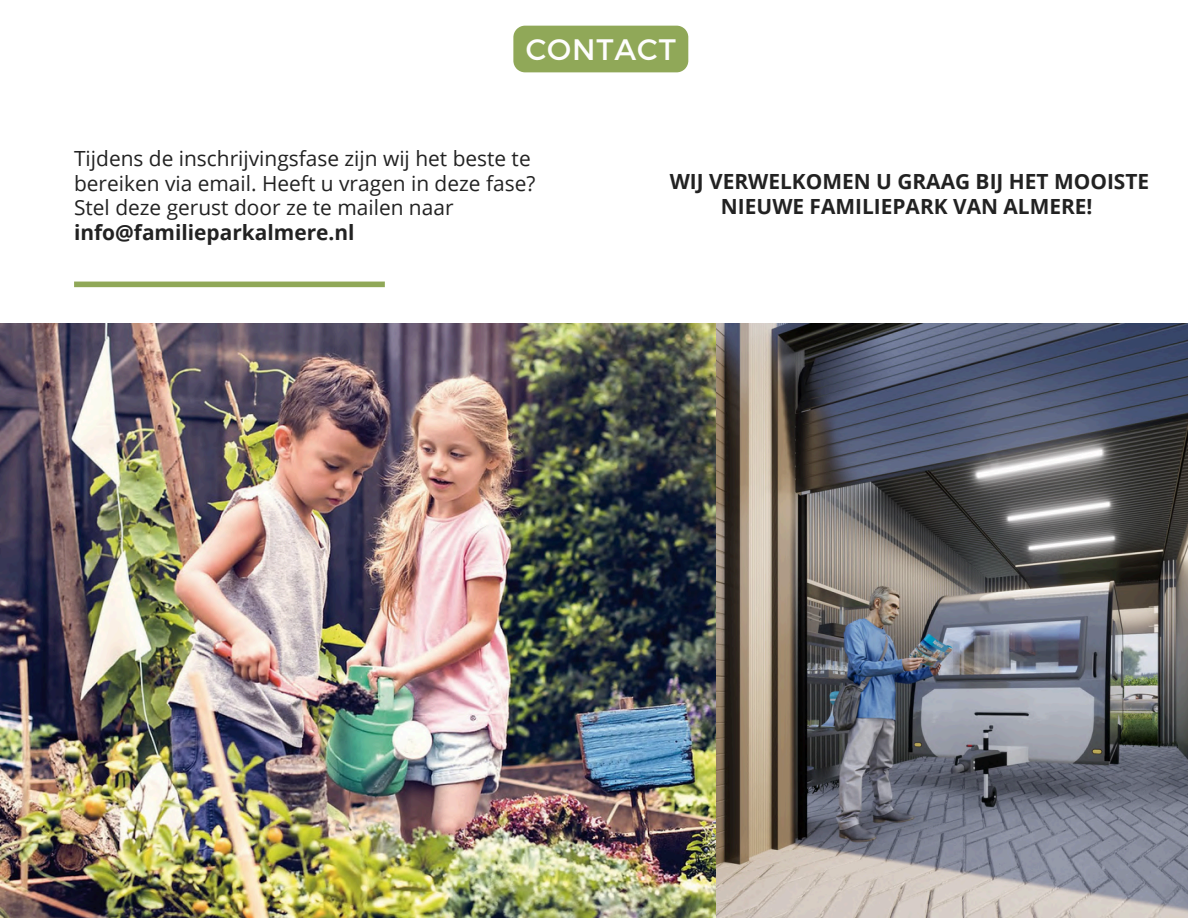
<style>
.page{position:relative;width:1188px;height:918px;background:#fff}
.page>*{position:absolute;margin:0;border:0;box-sizing:border-box;transform-origin:0 0}
.t1{font:29.55px "Montserrat";letter-spacing:.03em;color:#fefdfd}
.t2{font:20.85px/24.8px "Open Sans";color:#222}
.t3{font:700 20.85px/24.8px "Open Sans";color:#222;text-align:center}
.s1{font-weight:700}
</style>
<div class="page">
<div style="left:74px;top:282px;width:311px;height:5px;background:#90a858"></div>
<img style="left:0;top:323px;width:1188px;height:595px">
<div style="left:513px;top:26px;width:175px;height:46px;background:#90a858"></div>
<h2 class="t1" style="left:526px;top:30px;width:152px">CONTACT</h2>
<p class="t2" style="left:74px;top:145px;width:463px">Tijdens de inschrijvingsfase zijn wij het beste te bereiken via email. Heeft u vragen in deze fase?<br>Stel deze gerust door ze te mailen naar <span class="s1">info@familieparkalmere.nl</span></p>
<p class="t3" style="left:670px;top:169px;width:481px">WIJ VERWELKOMEN U GRAAG BIJ HET MOOISTE<br>NIEUWE FAMILIEPARK VAN ALMERE!</p>
</div>
